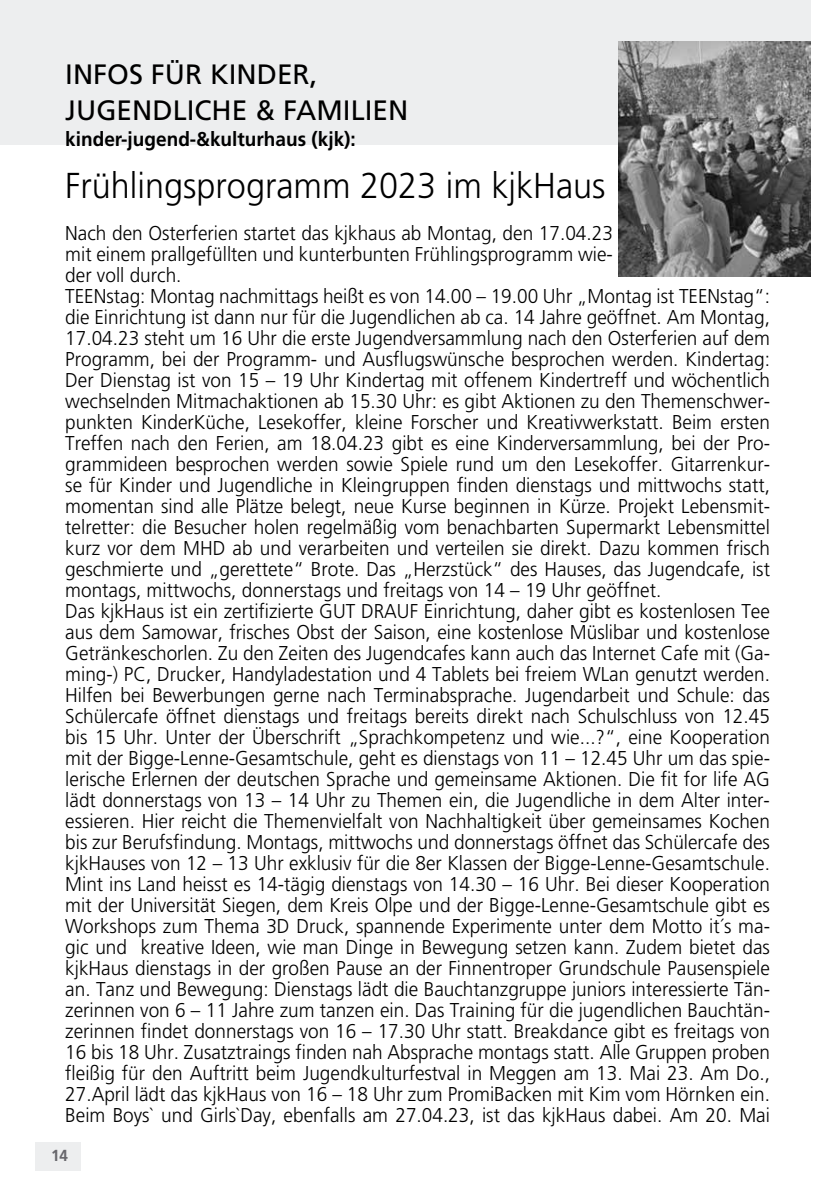
<style>
.page{position:relative;width:840px;height:1191px;background:#fff}
.page>*{position:absolute;margin:0;border:0;box-sizing:border-box;transform-origin:0 0}
.t1{font:300 36px "Frutiger";color:#000;scale:.95 1}
.t2{font:28px/36px "Frutiger";color:#000}
.t3{font:300 20px/21px "Frutiger";color:#000;scale:.95 1}
.t4{font:700 20px "Frutiger";color:#000;scale:.95 1}
.t5{font:700 16px "Frutiger";color:#68676c;scale:.95 1}
</style>
<div class="page">
<div style="left:0;top:0;width:810px;height:144px;background:#edeeef"></div>
<div style="left:35px;top:1142px;width:46px;height:29px;background:#edeeef"></div>
<img style="left:618px;top:42px;width:192px;height:234px">
<h2 class="t2" style="left:65px;top:56px;width:344px">INFOS FÜR KINDER,<br>JUGENDLICHE &amp; FAMILIEN</h2>
<p class="t4" style="left:65px;top:127px;width:307px">kinder-jugend-&amp;kulturhaus (kjk):</p>
<h1 class="t1" style="left:65px;top:165px;width:570px">Frühlingsprogramm 2023 im kjkHaus</h1>
<p class="t3" style="left:65px;top:222px;width:742px">Nach den Osterferien startet das kjkhaus ab Montag, den 17.04.23<br>mit einem prallgefüllten und kunterbunten Frühlingsprogramm wie-<br>der voll durch.<br>TEENstag: Montag nachmittags heißt es von 14.00 – 19.00 Uhr „Montag ist TEENstag“: die Einrichtung ist dann nur für die Jugendlichen ab ca. 14 Jahre geöffnet. Am Montag, 17.04.23 steht um 16 Uhr die erste Jugendversammlung nach den Osterferien auf dem Programm, bei der Programm- und Ausflugswünsche besprochen werden. Kindertag:<br>Der Dienstag ist von 15 – 19 Uhr Kindertag mit offenem Kindertreff und wöchentlich wechselnden Mitmachaktionen ab 15.30 Uhr: es gibt Aktionen zu den Themenschwer&shy;punkten KinderKüche, Lesekoffer, kleine Forscher und Kreativwerkstatt. Beim ersten Treffen nach den Ferien, am 18.04.23 gibt es eine Kinderversammlung, bei der Pro&shy;grammideen besprochen werden sowie Spiele rund um den Lesekoffer. Gitarrenkur&shy;se für Kinder und Jugendliche in Kleingruppen finden dienstags und mittwochs statt, momentan sind alle Plätze belegt, neue Kurse beginnen in Kürze. Projekt Lebensmit&shy;telretter: die Besucher holen regelmäßig vom benachbarten Supermarkt Lebensmittel kurz vor dem MHD ab und verarbeiten und verteilen sie direkt. Dazu kommen frisch geschmierte und „gerettete“ Brote. Das „Herzstück“ des Hauses, das Jugendcafe, ist montags, mittwochs, donnerstags und freitags von 14 – 19 Uhr geöffnet.<br>Das kjkHaus ist ein zertifizierte GUT DRAUF Einrichtung, daher gibt es kostenlosen Tee aus dem Samowar, frisches Obst der Saison, eine kostenlose Müslibar und kostenlose Getränkeschorlen. Zu den Zeiten des Jugendcafes kann auch das Internet Cafe mit (Ga&shy;ming-) PC, Drucker, Handyladestation und 4 Tablets bei freiem WLan genutzt werden.<br>Hilfen bei Bewerbungen gerne nach Terminabsprache. Jugendarbeit und Schule: das Schülercafe öffnet dienstags und freitags bereits direkt nach Schulschluss von 12.45 bis 15 Uhr. Unter der Überschrift „Sprachkompetenz und wie...?“, eine Kooperation mit der Bigge-Lenne-Gesamtschule, geht es dienstags von 11 – 12.45 Uhr um das spie&shy;lerische Erlernen der deutschen Sprache und gemeinsame Aktionen. Die fit for life AG lädt donnerstags von 13 – 14 Uhr zu Themen ein, die Jugendliche in dem Alter inter&shy;essieren. Hier reicht die Themenvielfalt von Nachhaltigkeit über gemeinsames Kochen bis zur Berufsfindung. Montags, mittwochs und donnerstags öffnet das Schülercafe des kjkHauses von 12 – 13 Uhr exklusiv für die 8er Klassen der Bigge-Lenne-Gesamtschule.<br>Mint ins Land heisst es 14-tägig dienstags von 14.30 – 16 Uhr. Bei dieser Kooperation mit der Universität Siegen, dem Kreis Olpe und der Bigge-Lenne-Gesamtschule gibt es Workshops zum Thema 3D Druck, spannende Experimente unter dem Motto it´s ma&shy;gic und kreative Ideen, wie man Dinge in Bewegung setzen kann. Zudem bietet das kjkHaus dienstags in der großen Pause an der Finnentroper Grundschule Pausenspiele an. Tanz und Bewegung: Dienstags lädt die Bauchtanzgruppe juniors interessierte Tän&shy;zerinnen von 6 – 11 Jahre zum tanzen ein. Das Training für die jugendlichen Bauchtän&shy;zerinnen findet donnerstags von 16 – 17.30 Uhr statt. Breakdance gibt es freitags von 16 bis 18 Uhr. Zusatztraings finden nah Absprache montags statt. Alle Gruppen proben fleißig für den Auftritt beim Jugendkulturfestval in Meggen am 13. Mai 23. Am Do., 27.April lädt das kjkHaus von 16 – 18 Uhr zum PromiBacken mit Kim vom Hörnken ein.<br>Beim Boys` und Girls`Day, ebenfalls am 27.04.23, ist das kjkHaus dabei. Am 20. Mai</p>
<p class="t5" style="left:51px;top:1146px;width:19px">14</p>
</div>
